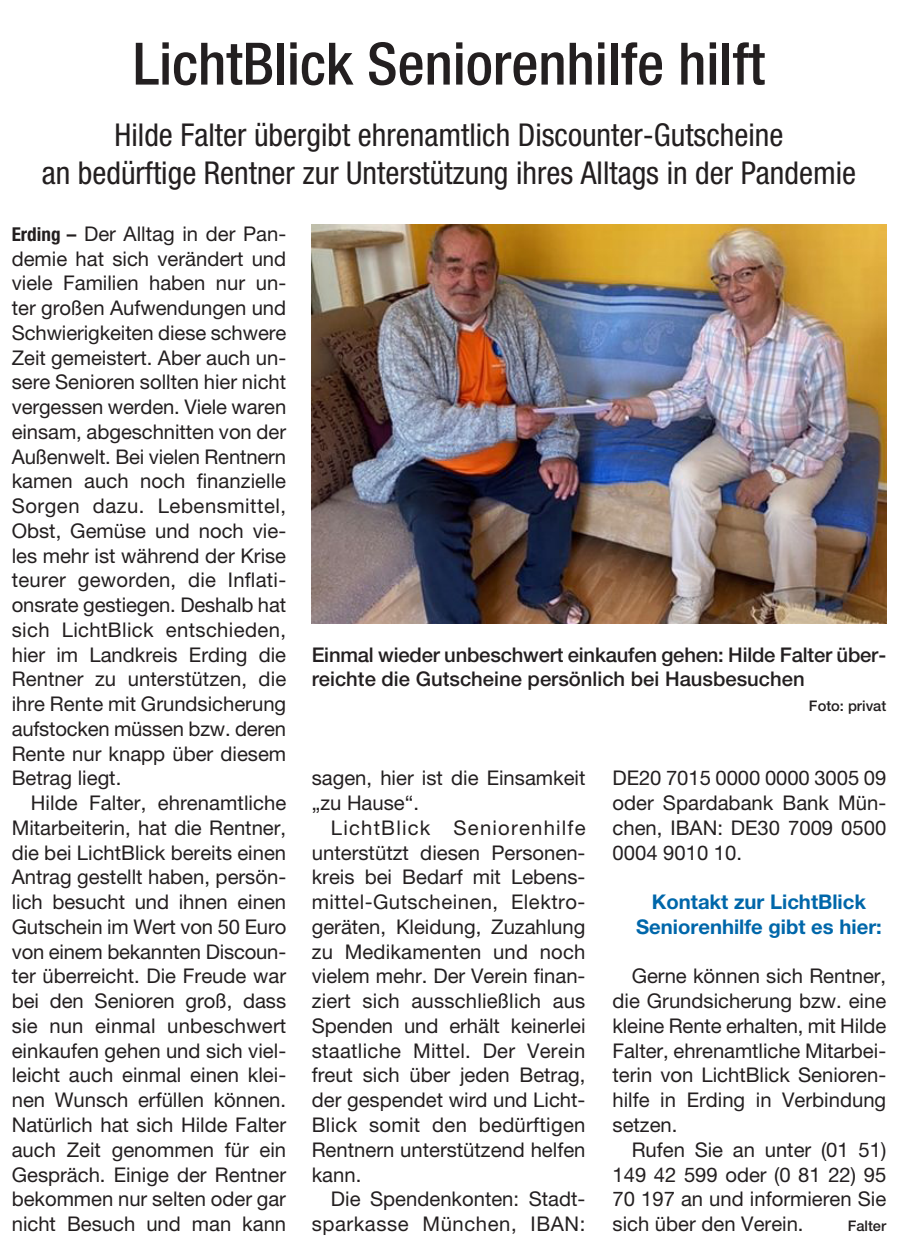
<style>
.page{position:relative;width:903px;height:1251px;background:#fff}
.page>*{position:absolute;margin:0;border:0;box-sizing:border-box;transform-origin:0 0}
.Titel_2_3spalter{font:500 condensed 58.5px "Helvetica Neue LT Std";color:#231f20}
.untertitel{font:condensed 31.5px "Helvetica Neue LT Std";color:#231f20}
.Fließtext{font:20.25px/24.8px "Helvetica Neue LT Std";color:#231f20;text-align:justify}
.Bildunterschrift{font:500 20.25px/24.8px "Helvetica Neue LT Std";letter-spacing:-.01em;color:#231f20}
.Fließtext-2{font:700 20.25px "Helvetica Neue LT Std";color:#0067aa}
.Bildunterschrift-2{font:500 14.62px "Helvetica Neue LT Std";color:#231f20}
.Fließtext-3{font:500 14.62px "Helvetica Neue LT Std";color:#231f20}
.s1{font-weight:700;font-stretch:condensed;font-size:19.12px}
</style>
<div class="page">
<img style="left:311px;top:225px;width:575px;height:398px">
<p class="Titel_2_3spalter" style="left:133px;top:29px;width:633px">LichtBlick Seniorenhilfe hilft</p>
<p class="untertitel" style="left:115px;top:117px;width:670px">Hilde Falter übergibt ehrenamtlich Discounter-Gutscheine</p>
<p class="untertitel" style="left:42px;top:154px;width:815px">an bedürftige Rentner zur Unterstützung ihres Alltags in der Pandemie</p>
<p class="Fließtext" style="left:12px;top:221px;width:276px"><span class="s1">Erding –</span> Der Alltag in der Pan&shy;demie hat sich verändert und viele Familien haben nur un&shy;ter großen Aufwendungen und Schwierigkeiten diese schwere Zeit gemeistert. Aber auch un&shy;sere Senioren sollten hier nicht vergessen werden. Viele waren einsam, abgeschnitten von der Außenwelt. Bei vielen Rentnern kamen auch noch finanzielle Sorgen dazu. Lebensmittel, Obst, Gemüse und noch vie&shy;les mehr ist während der Krise teurer geworden, die Inflati&shy;onsrate gestiegen. Deshalb hat sich LichtBlick entschieden, hier im Landkreis Erding die Rentner zu unterstützen, die ihre Rente mit Grundsicherung aufstocken müssen bzw. deren Rente nur knapp über diesem Betrag liegt.</p>
<p class="Fließtext" style="left:12px;top:790px;width:276px;text-indent:19px">Hilde Falter, ehrenamtliche Mitarbeiterin, hat die Rentner, die bei LichtBlick bereits einen Antrag gestellt haben, persön&shy;lich besucht und ihnen einen Gutschein im Wert von 50 Euro von einem bekannten Discoun&shy;ter überreicht. Die Freude war bei den Senioren groß, dass sie nun einmal unbeschwert einkaufen gehen und sich viel&shy;leicht auch einmal einen klei&shy;nen Wunsch erfüllen können.<br>Natürlich hat sich Hilde Falter auch Zeit genommen für ein Gespräch. Einige der Rentner bekommen nur selten oder gar nicht Besuch und man kann</p>
<p class="Bildunterschrift" style="left:311px;top:642px;width:576px">Einmal wieder unbeschwert einkaufen gehen: Hilde Falter über&shy;reichte die Gutscheine persönlich bei Hausbesuchen</p>
<p class="Bildunterschrift-2" style="left:808px;top:697px;width:79px">Foto: privat</p>
<p class="Fließtext" style="left:311px;top:765px;width:275px">sagen, hier ist die Einsamkeit „zu Hause“.</p>
<p class="Fließtext" style="left:311px;top:815px;width:275px;text-indent:19px">LichtBlick Seniorenhilfe unterstützt diesen Personen&shy;kreis bei Bedarf mit Lebens&shy;mittel-Gutscheinen, Elektro&shy;geräten, Kleidung, Zuzahlung zu Medikamenten und noch vielem mehr. Der Verein finan&shy;ziert sich ausschließlich aus Spenden und erhält keinerlei staatliche Mittel. Der Verein freut sich über jeden Betrag, der gespendet wird und Licht-Blick somit den bedürftigen Rentnern unterstützend helfen kann.</p>
<p class="Fließtext" style="left:311px;top:1186px;width:275px;text-align:right">Die Spendenkonten: Stadt&shy;sparkasse München, IBAN:</p>
<p class="Fließtext" style="left:612px;top:765px;width:275px">DE20 7015 0000 0000 3005 09 oder Spardabank Bank Mün&shy;chen, IBAN: DE30 7009 0500<br>0004 9010 10.</p>
<p class="Fließtext-2" style="left:651px;top:889px;width:216px">Kontakt zur LichtBlick</p>
<p class="Fließtext-2" style="left:636px;top:914px;width:247px">Seniorenhilfe gibt es hier:</p>
<p class="Fließtext" style="left:612px;top:963px;width:275px;text-indent:19px">Gerne können sich Rentner, die Grundsicherung bzw. eine kleine Rente erhalten, mit Hilde Falter, ehrenamtliche Mitarbei&shy;terin von LichtBlick Senioren&shy;hilfe in Erding in Verbindung setzen.</p>
<p class="Fließtext" style="left:612px;top:1137px;width:275px;text-indent:19px">Rufen Sie an unter (01 51)<br>149 42 599 oder (0 81 22) 95<br>70 197 an und informieren Sie sich über den Verein.</p>
<p class="Fließtext-3" style="left:847px;top:1217px;width:40px">Falter</p>
</div>
